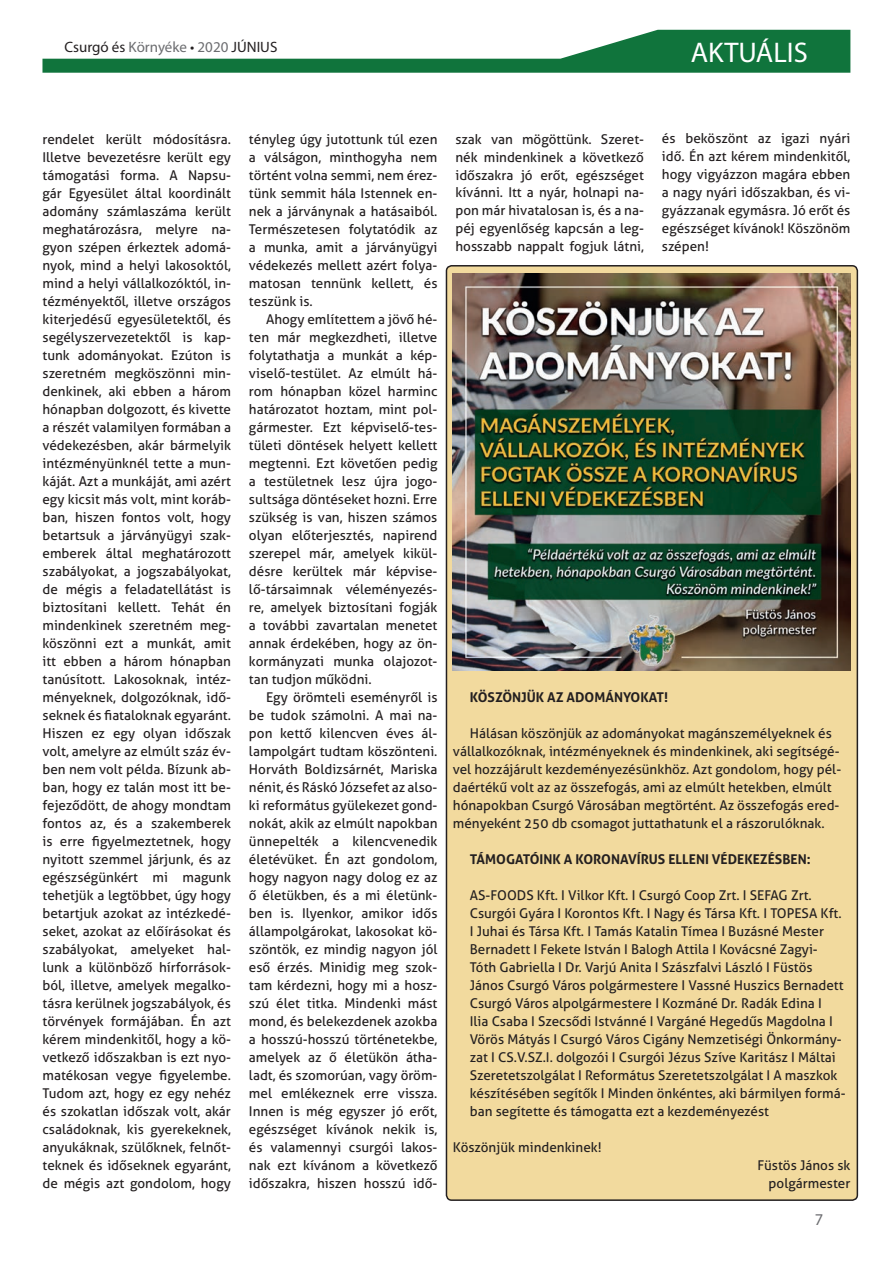
<style>
.page{position:relative;width:893px;height:1263px;background:#fff}
.page>*{position:absolute;margin:0;border:0;box-sizing:border-box;transform-origin:0 0}
.t1{font:28.5px "Myriad Pro";color:#fff}
.t2{font:16.5px "Myriad Pro";color:#6c6d70}
.t3{font:15px "Myriad Pro";color:#231f20}
.t4{font:13.5px/18px "Aller";color:#231f20;text-align:justify}
.t5{font:700 13.5px "Aller";color:#231f20}
.s1{color:#6c6d70}
</style>
<div class="page">
<svg style="left:42px;top:30px;width:808px;height:43px"></svg>
<div style="left:446px;top:266px;width:411px;height:934px;background:#f2da9e;border-radius:5px"></div>
<div style="left:446px;top:265px;width:412px;height:936px;border:2px solid #231f20;border-radius:5px"></div>
<img style="left:453px;top:273px;width:397px;height:398px">
<p class="t3" style="left:64px;top:38px;width:214px">Csurgó és <span class="s1">Környéke</span> • <span class="s1">2020</span> JÚNIUS</p>
<h1 class="t1" style="left:691px;top:35px;width:118px">AKTUÁLIS</h1>
<p class="t4" style="left:43px;top:130px;width:190px">rendelet került módosításra.<br>Illetve bevezetésre került egy támogatási forma. A Napsu&shy;gár Egyesület által koordinált adomány számlaszáma került meghatározásra, melyre na&shy;gyon szépen érkeztek adomá&shy;nyok, mind a helyi lakosoktól, mind a helyi vállalkozóktól, in&shy;tézményektől, illetve országos kiterjedésű egyesületektől, és segélyszervezetektől is kap&shy;tunk adományokat. Ezúton is szeretném megköszönni min&shy;denkinek, aki ebben a három hónapban dolgozott, és kivette a részét valamilyen formában a védekezésben, akár bármelyik intézményünknél tette a mun&shy;káját. Azt a munkáját, ami azért egy kicsit más volt, mint koráb&shy;ban, hiszen fontos volt, hogy betartsuk a járványügyi szak&shy;emberek által meghatározott szabályokat, a jogszabályokat, de mégis a feladatellátást is biztosítani kellett. Tehát én mindenkinek szeretném meg&shy;köszönni ezt a munkát, amit itt ebben a három hónapban tanúsított. Lakosoknak, intéz&shy;ményeknek, dolgozóknak, idő&shy;seknek és fiataloknak egyaránt.<br>Hiszen ez egy olyan időszak volt, amelyre az elmúlt száz év&shy;ben nem volt példa. Bízunk ab&shy;ban, hogy ez talán most itt be&shy;fejeződött, de ahogy mondtam fontos az, és a szakemberek is erre figyelmeztetnek, hogy nyitott szemmel járjunk, és az egészségünkért mi magunk tehetjük a legtöbbet, úgy hogy betartjuk azokat az intézkedé&shy;seket, azokat az előírásokat és szabályokat, amelyeket hal&shy;lunk a különböző hírforrások&shy;ból, illetve, amelyek megalko&shy;tásra kerülnek jogszabályok, és törvények formájában. Én azt kérem mindenkitől, hogy a kö&shy;vetkező időszakban is ezt nyo&shy;matékosan vegye figyelembe.<br>Tudom azt, hogy ez egy nehéz és szokatlan időszak volt, akár családoknak, kis gyerekeknek, anyukáknak, szülőknek, felnőt&shy;teknek és időseknek egyaránt, de mégis azt gondolom, hogy</p>
<p class="t4" style="left:249px;top:130px;width:190px">tényleg úgy jutottunk túl ezen a válságon, minthogyha nem történt volna semmi, nem érez&shy;tünk semmit hála Istennek en&shy;nek a járványnak a hatásaiból.<br>Természetesen folytatódik az a munka, amit a járványügyi védekezés mellett azért folya&shy;matosan tennünk kellett, és teszünk is.</p>
<p class="t4" style="left:249px;top:310px;width:190px;text-indent:17px">Ahogy említettem a jövő hé&shy;ten már megkezdheti, illetve folytathatja a munkát a kép&shy;viselő-testület. Az elmúlt há&shy;rom hónapban közel harminc határozatot hoztam, mint pol&shy;gármester. Ezt képviselő-tes&shy;tületi döntések helyett kellett megtenni. Ezt követően pedig a testületnek lesz újra jogo&shy;sultsága döntéseket hozni. Erre szükség is van, hiszen számos olyan előterjesztés, napirend szerepel már, amelyek kikül&shy;désre kerültek már képvise&shy;lő-társaimnak véleményezés&shy;re, amelyek biztosítani fogják a további zavartalan menetet annak érdekében, hogy az ön&shy;kormányzati munka olajozot&shy;tan tudjon működni.</p>
<p class="t4" style="left:249px;top:688px;width:190px;text-indent:17px">Egy örömteli eseményről is be tudok számolni. A mai na&shy;pon kettő kilencven éves ál&shy;lampolgárt tudtam köszönteni.<br>Horváth Boldizsárnét, Mariska nénit, és Ráskó Józsefet az also&shy;ki református gyülekezet gond&shy;nokát, akik az elmúlt napokban ünnepelték a kilencvenedik életévüket. Én azt gondolom, hogy nagyon nagy dolog ez az ő életükben, és a mi életünk&shy;ben is. Ilyenkor, amikor idős állampolgárokat, lakosokat kö&shy;szöntök, ez mindig nagyon jól eső érzés. Minidig meg szok&shy;tam kérdezni, hogy mi a hos - szú élet titka. Mindenki mást mond, és belekezdenek azokba a hosszú-hosszú történetekbe, amelyek az ő életükön átha&shy;ladt, és szomorúan, vagy öröm&shy;mel emlékeznek erre vissza.<br>Innen is még egyszer jó erőt, egészséget kívánok nekik is, és valamennyi csurgói lakos&shy;nak ezt kívánom a következő időszakra, hiszen hosszú idő-</p>
<p class="t4" style="left:455px;top:130px;width:190px">szak van mögöttünk. Szeret&shy;nék mindenkinek a következő időszakra jó erőt, egészséget kívánni. Itt a nyár, holnapi na&shy;pon már hivatalosan is, és a na&shy;péj egyenlőség kapcsán a leg&shy;hosszabb nappalt fogjuk látni,</p>
<p class="t4" style="left:662px;top:130px;width:190px">és beköszönt az igazi nyári idő. Én azt kérem mindenkitől, hogy vigyázzon magára ebben a nagy nyári időszakban, és vi&shy;gyázzanak egymásra. Jó erőt és egészséget kívánok! Köszönöm szépen!</p>
<p class="t5" style="left:470px;top:689px;width:200px">KÖSZÖNJÜK AZ ADOMÁNYOKAT!</p>
<p class="t4" style="left:453px;top:724px;width:390px;text-align:left;text-indent:17px">Hálásan köszönjük az adományokat magánszemélyeknek és vállalkozóknak, intézményeknek és mindenkinek, aki segítségé&shy;vel hozzájárult kezdeményezésünkhöz. Azt gondolom, hogy pél&shy;daértékű volt az az összefogás, ami az elmúlt hetekben, elmúlt hónapokban Csurgó Városában megtörtént. Az összefogás ered&shy;ményeként 250 db csomagot juttathatunk el a rászorulóknak.</p>
<p class="t5" style="left:470px;top:851px;width:342px">TÁMOGATÓINK A KORONAVÍRUS ELLENI VÉDEKEZÉSBEN:</p>
<p class="t4" style="left:470px;top:886px;width:377px;text-align:left">AS-FOODS Kft. I Vilkor Kft. I Csurgó Coop Zrt. I SEFAG Zrt.<br>Csurgói Gyára I Korontos Kft. I Nagy és Társa Kft. I TOPESA Kft.<br>I Juhai és Társa Kft. I Tamás Katalin Tímea I Buzásné Mester Bernadett I Fekete István I Balogh Attila I Kovácsné Zagyi-Tóth Gabriella I Dr. Varjú Anita I Szászfalvi László I Füstös János Csurgó Város polgármestere I Vassné Huszics Bernadett Csurgó Város alpolgármestere I Kozmáné Dr. Radák Edina I<br>Ilia Csaba I Szecsődi Istvánné I Vargáné Hegedűs Magdolna I Vörös Mátyás I Csurgó Város Cigány Nemzetiségi Önkormány&shy;zat I CS.V.SZ.I. dolgozói I Csurgói Jézus Szíve Karitász I Máltai Szeretetszolgálat I Református Szeretetszolgálat I A maszkok készítésében segítők I Minden önkéntes, aki bármilyen formá&shy;ban segítette és támogatta ezt a kezdeményezést</p>
<p class="t4" style="left:453px;top:1138px;width:150px">Köszönjük mindenkinek!</p>
<p class="t4" style="left:757px;top:1156px;width:95px;text-align:right">Füstös János sk polgármester</p>
<p class="t2" style="left:815px;top:1209px;width:10px">7</p>
</div>
